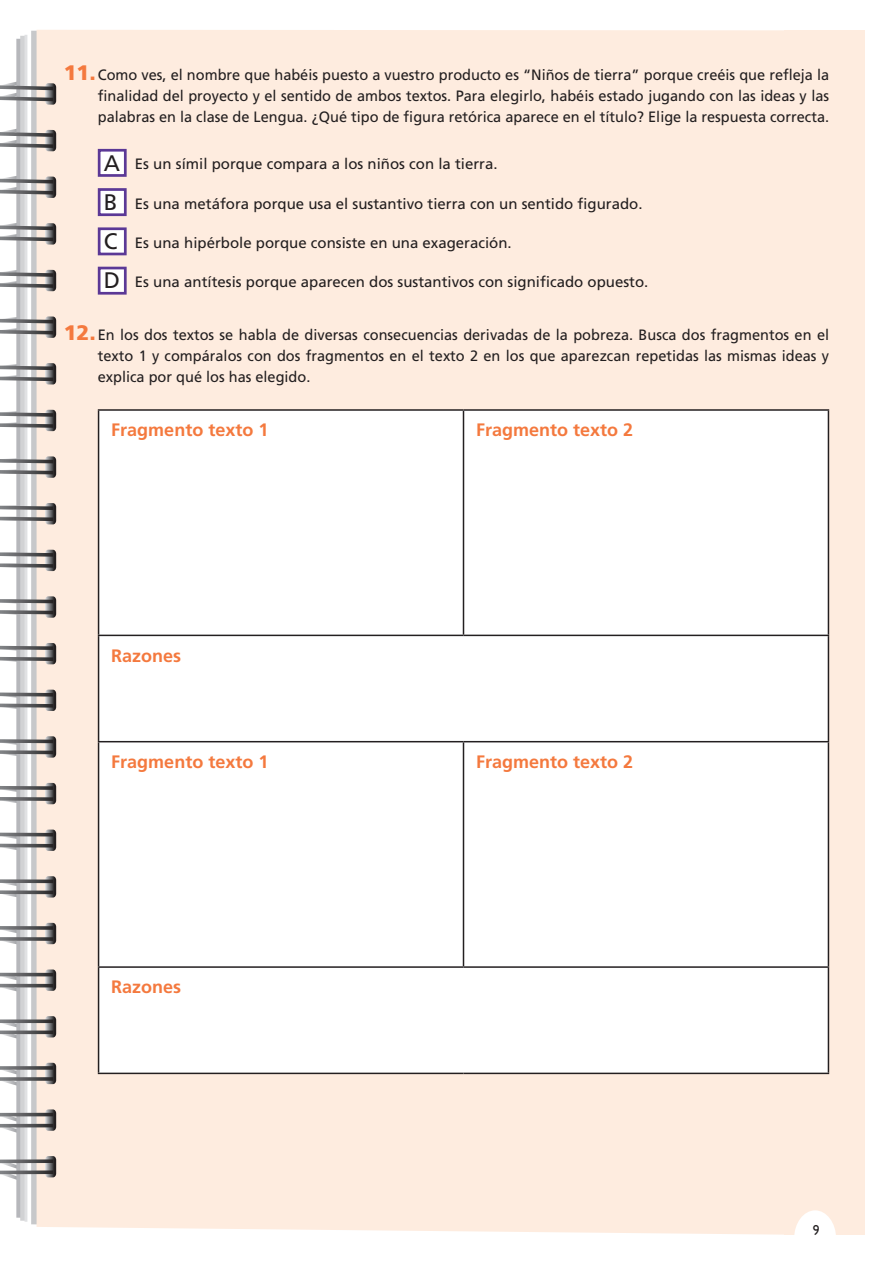
<style>
.page{position:relative;width:893px;height:1263px;background:#fff}
.page>*{position:absolute;margin:0;border:0;box-sizing:border-box;transform-origin:0 0}
.t1{font:700 18px "Frutiger LT Std";color:#f4793e}
.t2{font:15px/21px "Frutiger LT Std";color:#231f20;text-align:justify}
.t3{font:14.55px "Gill Sans Std";color:#231f20;scale:.93 1}
.s1{font-weight:900;font-size:21px;color:#f4793e}
.s2{font-size:22.5px}
</style>
<div class="page">
<div style="left:784px;top:30px;width:81px;height:1205px;background:#feecdf"></div>
<div style="left:37px;top:30px;width:749px;height:1205px;background:#feecdf"></div>
<svg style="left:5px;top:783px;width:51px;height:25px"></svg>
<svg style="left:0;top:969px;width:56px;height:31px"></svg>
<svg style="left:0;top:1016px;width:56px;height:32px"></svg>
<svg style="left:3px;top:1063px;width:53px;height:33px"></svg>
<svg style="left:0;top:1109px;width:56px;height:35px"></svg>
<svg style="left:0;top:1156px;width:56px;height:36px"></svg>
<svg style="left:0;top:73px;width:56px;height:32px"></svg>
<svg style="left:0;top:121px;width:56px;height:30px"></svg>
<svg style="left:0;top:169px;width:56px;height:29px"></svg>
<svg style="left:0;top:217px;width:56px;height:28px"></svg>
<svg style="left:0;top:265px;width:56px;height:26px"></svg>
<svg style="left:0;top:313px;width:56px;height:25px"></svg>
<svg style="left:0;top:361px;width:56px;height:24px"></svg>
<svg style="left:0;top:409px;width:56px;height:22px"></svg>
<svg style="left:0;top:456px;width:56px;height:22px"></svg>
<svg style="left:0;top:503px;width:56px;height:21px"></svg>
<svg style="left:0;top:550px;width:56px;height:21px"></svg>
<svg style="left:0;top:596px;width:56px;height:22px"></svg>
<svg style="left:0;top:643px;width:56px;height:21px"></svg>
<svg style="left:0;top:690px;width:56px;height:22px"></svg>
<svg style="left:0;top:736px;width:56px;height:24px"></svg>
<svg style="left:0;top:786px;width:53px;height:4px"></svg>
<svg style="left:0;top:797px;width:53px;height:4px"></svg>
<svg style="left:0;top:829px;width:56px;height:27px"></svg>
<svg style="left:0;top:844px;width:53px;height:3px"></svg>
<svg style="left:0;top:876px;width:56px;height:28px"></svg>
<svg style="left:0;top:923px;width:56px;height:29px"></svg>
<svg style="left:0;top:973px;width:53px;height:3px"></svg>
<svg style="left:0;top:984px;width:53px;height:3px"></svg>
<svg style="left:0;top:1019px;width:53px;height:4px"></svg>
<svg style="left:0;top:1030px;width:53px;height:4px"></svg>
<svg style="left:0;top:1066px;width:53px;height:4px"></svg>
<svg style="left:0;top:1077px;width:53px;height:4px"></svg>
<svg style="left:0;top:1113px;width:53px;height:3px"></svg>
<svg style="left:0;top:1124px;width:53px;height:3px"></svg>
<svg style="left:0;top:1159px;width:53px;height:4px"></svg>
<svg style="left:0;top:1170px;width:53px;height:4px"></svg>
<svg style="left:794px;top:1210px;width:42px;height:25px"></svg>
<div style="left:98px;top:149px;width:29px;height:28px;background:#fff;border:3px solid #5b3896"></div>
<div style="left:98px;top:188px;width:29px;height:28px;background:#fff;border:3px solid #5b3896"></div>
<div style="left:98px;top:227px;width:29px;height:28px;background:#fff;border:3px solid #5b3896"></div>
<div style="left:98px;top:267px;width:29px;height:28px;background:#fff;border:3px solid #5b3896"></div>
<svg style="left:99px;top:411px;width:729px;height:662px"></svg>
<hr style="left:98px;top:409px;width:365px;height:2px;background:#231f20">
<hr style="left:98px;top:411px;width:1px;height:224px;background:#231f20">
<hr style="left:463px;top:409px;width:366px;height:2px;background:#231f20">
<hr style="left:463px;top:411px;width:1px;height:224px;background:#231f20">
<hr style="left:828px;top:411px;width:1px;height:224px;background:#231f20">
<hr style="left:98px;top:635px;width:365px;height:1px;background:#231f20">
<hr style="left:98px;top:636px;width:1px;height:105px;background:#231f20">
<hr style="left:463px;top:635px;width:366px;height:1px;background:#231f20">
<hr style="left:828px;top:636px;width:1px;height:105px;background:#231f20">
<hr style="left:98px;top:741px;width:365px;height:1px;background:#231f20">
<hr style="left:98px;top:742px;width:1px;height:224px;background:#231f20">
<hr style="left:463px;top:741px;width:366px;height:1px;background:#231f20">
<hr style="left:463px;top:742px;width:1px;height:224px;background:#231f20">
<hr style="left:828px;top:742px;width:1px;height:224px;background:#231f20">
<hr style="left:98px;top:966px;width:365px;height:2px;background:#231f20">
<hr style="left:98px;top:968px;width:1px;height:105px;background:#231f20">
<hr style="left:463px;top:966px;width:366px;height:2px;background:#231f20">
<hr style="left:828px;top:968px;width:1px;height:105px;background:#231f20">
<hr style="left:98px;top:1073px;width:365px;height:1px;background:#231f20">
<hr style="left:463px;top:1073px;width:366px;height:1px;background:#231f20">
<p class="t2" style="left:98px;top:64px;width:733px;text-indent:-34px"><span class="s1">11.</span>Como ves, el nombre que habéis puesto a vuestro producto es “Niños de tierra” porque creéis que refleja la finalidad del proyecto y el sentido de ambos textos. Para elegirlo, habéis estado jugando con las ideas y las palabras en la clase de Lengua. ¿Qué tipo de figura retórica aparece en el título? Elige la respuesta correcta.</p>
<p class="t2" style="left:104px;top:154px;width:395px"><span class="s2">A</span> Es un símil porque compara a los niños con la tierra.</p>
<p class="t2" style="left:104px;top:193px;width:540px"><span class="s2">B</span> Es una metáfora porque usa el sustantivo tierra con un sentido figurado.</p>
<p class="t2" style="left:104px;top:232px;width:409px"><span class="s2">C</span> Es una hipérbole porque consiste en una exageración.</p>
<p class="t2" style="left:104px;top:271px;width:546px"><span class="s2">D</span> Es una antítesis porque aparecen dos sustantivos con significado opuesto.</p>
<p class="t2" style="left:98px;top:324px;width:733px;text-indent:-34px"><span class="s1">12.</span>En los dos textos se habla de diversas consecuencias derivadas de la pobreza. Busca dos fragmentos en el texto 1 y compáralos con dos fragmentos en el texto 2 en los que aparezcan repetidas las mismas ideas y explica por qué los has elegido.</p>
<p class="t1" style="left:111px;top:419px;width:159px">Fragmento texto 1</p>
<p class="t1" style="left:476px;top:419px;width:159px">Fragmento texto 2</p>
<p class="t1" style="left:111px;top:645px;width:72px">Razones</p>
<p class="t1" style="left:111px;top:751px;width:159px">Fragmento texto 1</p>
<p class="t1" style="left:476px;top:751px;width:159px">Fragmento texto 2</p>
<p class="t1" style="left:111px;top:976px;width:72px">Razones</p>
<p class="t3" style="left:813px;top:1222px;width:9px">9</p>
</div>
